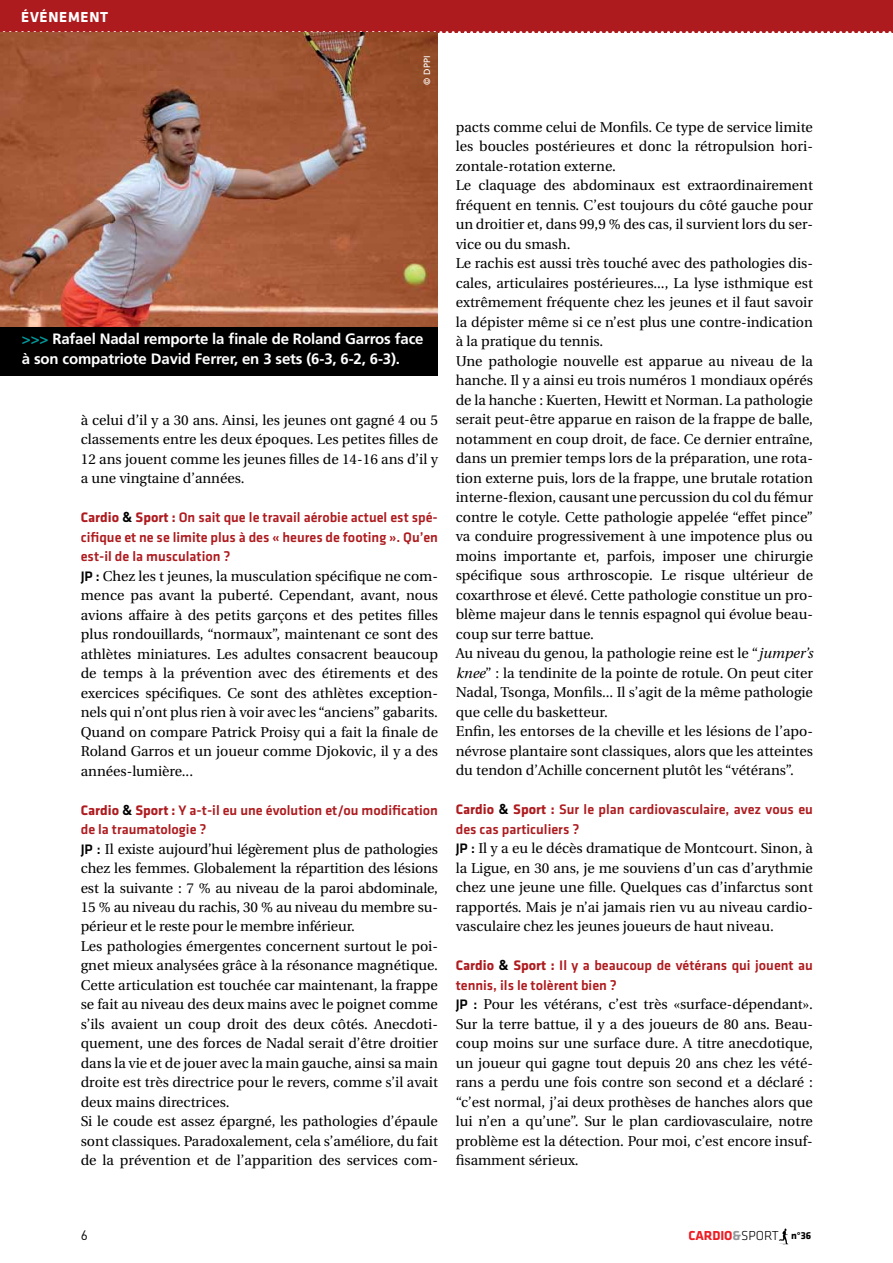
<style>
.page{position:relative;width:893px;height:1263px;background:#fff}
.page>*{position:absolute;margin:0;border:0;box-sizing:border-box;transform-origin:0 0}
.t1{font:700 15px/19.5px "Frutiger";letter-spacing:-.01em;color:#fff}
.t2{font:700 15px "Klavika";letter-spacing:.05em;color:#fff}
.t3{font:14.25px/19.5px "Utopia";color:#000;text-align:justify}
.t4{font:500 14.25px/19.5px "Klavika";color:#ae1b1f}
.t5{font:700 13.5px "Klavika";letter-spacing:-.005em;color:#ed1d24}
.t6{font:13.5px "DIN";color:#000}
.t7{font:9px "Frutiger";color:#fff}
.s1{color:#009c9e}
.s2{font-weight:700}
.s3{font-family:"DIN";font-weight:700;color:#000}
.s4{font-family:"Klavika";font-weight:500}
.s5{font-style:italic}
.s6{color:#939598}
.s7{font-weight:300;color:#000}
.s8{font-size:10.5px;color:#000}
</style>
<div class="page">
<svg style="left:779px;top:1228px;width:9px;height:17px"></svg>
<div style="left:0;top:0;width:893px;height:32px;background:#ae1b1f"></div>
<svg style="left:2px;top:31px;width:891px;height:2px"></svg>
<img style="left:0;top:32px;width:438px;height:295px">
<div style="left:0;top:327px;width:438px;height:49px;background:#000"></div>
<p class="t2" style="left:21px;top:8px;width:88px">éVéNEMENT</p>
<p class="t7" style="left:422px;top:84px;width:30px;rotate:-90deg">© DPPI</p>
<p class="t1" style="left:22px;top:329px;width:403px"><span class="s1">&gt;&gt;&gt;</span> Rafael Nadal remporte la finale de Roland Garros face à son compatriote David Ferrer, en 3 sets (6-3, 6-2, 6-3).</p>
<p class="t3" style="left:81px;top:410px;width:359px">à celui d’il y a 30 ans. Ainsi, les jeunes ont gagné 4 ou 5 classements entre les deux époques. Les petites filles de 12 ans jouent comme les jeunes filles de 14-16 ans d’il y a une vingtaine d’années.</p>
<p class="t4" style="left:81px;top:508px;width:359px;text-align:justify"><span class="s2">Cardio</span> <span class="s3">&amp;</span> <span class="s2">Sport :</span> On sait que le travail aérobie actuel est spé&shy;cifique et ne se limite plus à des « heures de footing ». Qu’en est-il de la musculation ?</p>
<p class="t3" style="left:81px;top:566px;width:359px"><span class="s4">JP :</span> Chez les t jeunes, la musculation spécifique ne com&shy;mence pas avant la puberté. Cependant, avant, nous avions affaire à des petits garçons et des petites filles plus rondouillards, “normaux”, maintenant ce sont des athlètes miniatures. Les adultes consacrent beaucoup de temps à la prévention avec des étirements et des exercices spécifiques. Ce sont des athlètes exception&shy;nels qui n’ont plus rien à voir avec les “anciens” gabarits.<br>Quand on compare Patrick Proisy qui a fait la finale de Roland Garros et un joueur comme Djokovic, il y a des années-lumière...</p>
<p class="t4" style="left:81px;top:800px;width:359px"><span class="s2">Cardio</span> <span class="s3">&amp;</span> <span class="s2">Sport :</span> Y a-t-il eu une évolution et/ou modification de la traumatologie ?</p>
<p class="t3" style="left:81px;top:839px;width:359px;text-align:left"><span class="s4">JP :</span> Il existe aujourd’hui légèrement plus de pathologies chez les femmes. Globalement la répartition des lésions est la suivante : 7 % au niveau de la paroi abdominale, 15 % au niveau du rachis, 30 % au niveau du membre su&shy;périeur et le reste pour le membre inférieur.<br>Les pathologies émergentes concernent surtout le poi&shy;gnet mieux analysées grâce à la résonance magnétique.<br>Cette articulation est touchée car maintenant, la frappe se fait au niveau des deux mains avec le poignet comme s’ils avaient un coup droit des deux côtés. Anecdoti&shy;quement, une des forces de Nadal serait d’être droitier dans la vie et de jouer avec la main gauche, ainsi sa main droite est très directrice pour le revers, comme s’il avait deux mains directrices.<br>Si le coude est assez épargné, les pathologies d’épaule sont classiques. Paradoxalement, cela s’améliore, du fait de la prévention et de l’apparition des services com-</p>
<p class="t3" style="left:456px;top:117px;width:359px;text-align:left">pacts comme celui de Monfils. Ce type de service limite les boucles postérieures et donc la rétropulsion hori&shy;zontale-rotation externe.<br>Le claquage des abdominaux est extraordinairement fréquent en tennis. C’est toujours du côté gauche pour un droitier et, dans 99,9 % des cas, il survient lors du ser&shy;vice ou du smash.<br>Le rachis est aussi très touché avec des pathologies dis&shy;cales, articulaires postérieures..., La lyse isthmique est extrêmement fréquente chez les jeunes et il faut savoir la dépister même si ce n’est plus une contre-indication à la pratique du tennis.<br>Une pathologie nouvelle est apparue au niveau de la hanche. Il y a ainsi eu trois numéros 1 mondiaux opérés de la hanche : Kuerten, Hewitt et Norman. La pathologie serait peut-être apparue en raison de la frappe de balle, notamment en coup droit, de face. Ce dernier entraîne, dans un premier temps lors de la préparation, une rota&shy;tion externe puis, lors de la frappe, une brutale rotation interne-flexion, causant une percussion du col du fémur contre le cotyle. Cette pathologie appelée “effet pince” va conduire progressivement à une impotence plus ou moins importante et, parfois, imposer une chirurgie spécifique sous arthroscopie. Le risque ultérieur de coxarthrose et élevé. Cette pathologie constitue un pro&shy;blème majeur dans le tennis espagnol qui évolue beau&shy;coup sur terre battue.<br>Au niveau du genou, la pathologie reine est le “<span class="s5">jumper’s knee</span>” : la tendinite de la pointe de rotule. On peut citer Nadal, Tsonga, Monfils... Il s’agit de la même pathologie que celle du basketteur.<br>Enfin, les entorses de la cheville et les lésions de l’apo&shy;névrose plantaire sont classiques, alors que les atteintes du tendon d’Achille concernent plutôt les “vétérans”.</p>
<p class="t4" style="left:456px;top:800px;width:359px"><span class="s2">Cardio</span> <span class="s3">&amp;</span> <span class="s2">Sport :</span> Sur le plan cardiovasculaire, avez vous eu des cas particuliers ?</p>
<p class="t3" style="left:456px;top:839px;width:359px"><span class="s4">JP :</span> Il y a eu le décès dramatique de Montcourt. Sinon, à la Ligue, en 30 ans, je me souviens d’un cas d’arythmie chez une jeune une fille. Quelques cas d’infarctus sont rapportés. Mais je n’ai jamais rien vu au niveau cardio&shy;vasculaire chez les jeunes joueurs de haut niveau.</p>
<p class="t4" style="left:456px;top:956px;width:359px"><span class="s2">Cardio</span> <span class="s3">&amp;</span> <span class="s2">Sport :</span> Il y a beaucoup de vétérans qui jouent au tennis, ils le tolèrent bien ?</p>
<p class="t3" style="left:456px;top:995px;width:359px"><span class="s4">JP :</span> Pour les vétérans, c’est très «surface-dépendant».<br>Sur la terre battue, il y a des joueurs de 80 ans. Beau&shy;coup moins sur une surface dure. A titre anecdotique, un joueur qui gagne tout depuis 20 ans chez les vété&shy;rans a perdu une fois contre son second et a déclaré : “c’est normal, j’ai deux prothèses de hanches alors que lui n’en a qu’une”. Sur le plan cardiovasculaire, notre problème est la détection. Pour moi, c’est encore insuf&shy;fisamment sérieux.</p>
<p class="t6" style="left:81px;top:1227px;width:9px">6</p>
<p class="t5" style="left:688px;top:1228px;width:124px">Cardio<span class="s6">&amp;</span><span class="s7">SPORT</span> <span class="s8">n°36</span></p>
</div>
